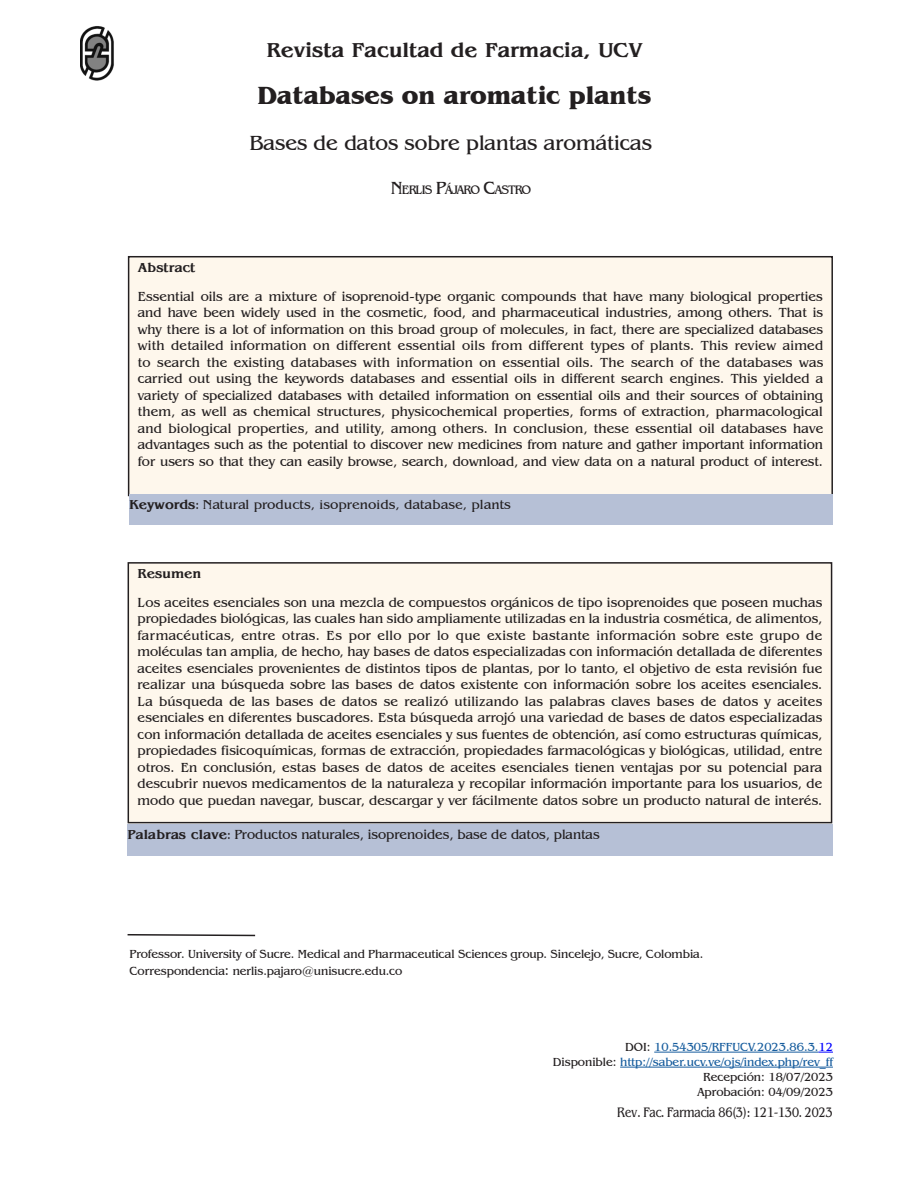
<style>
.page{position:relative;width:918px;height:1188px;background:#fff}
.page>*{position:absolute;margin:0;border:0;box-sizing:border-box;transform-origin:0 0}
.Titulo_Revfar{font:700 25.5px "Benguiat IT Cby BT";color:#231f20}
.Título_inglés_Revfar{font:21px "Benguiat IT Cby BT";color:#231f20}
.t1{font:700 21px "Benguiat";color:#231f20}
.RES-ABS_RevFar{font:13.5px/16.5px "Benguiat IT Cby BT";color:#231f20;text-align:justify}
.Título_inglés{font:13.5px "Benguiat IT Cby BT";color:#231f20}
.Título_inglés-2{font:13.5px "Benguiat";color:#231f20}
.Autores{font:13.5px "Benguiat Condensed BQ";color:#231f20}
.Título_inglés-3{font:700 13.5px "Benguiat";color:#231f20}
.AutoresRF{font:12.6px "Benguiat IT Cby BT";letter-spacing:-.07em;color:#231f20}
.Instituciones_Revfar{font:12px "Benguiat IT Cby BT";color:#231f20}
.Autores-2{font:12px "Benguiat IT Cby BT";color:#175d9e}
.Autores-3{font:12px "Benguiat IT Cby BT";color:#231f20}
.s1{font-size:18px}
.s2{font-weight:700}
.s3{font-family:"Benguiat Condensed BQ"}
.s4{font-family:"Benguiat";font-weight:700}
.s5{font-size:13.5px}
.s6{color:#231f20}
.s7{color:#00f}
</style>
<div class="page">
<img style="left:81px;top:26px;width:33px;height:55px">
<svg style="left:127px;top:934px;width:129px;height:3px"></svg>
<div style="left:129px;top:257px;width:703px;height:238px;background:#fef7ec"></div>
<div style="left:128px;top:256px;width:705px;height:240px;border:2px solid #231f20"></div>
<hr style="left:654px;top:1052px;width:165px;height:1px;background:#175d9e">
<svg style="left:819px;top:1052px;width:14px;height:1px"></svg>
<hr style="left:620px;top:1067px;width:213px;height:1px;background:#175d9e">
<div style="left:128px;top:563px;width:704px;height:260px;background:#fef7ec"></div>
<div style="left:128px;top:562px;width:704px;height:261px;border:2px solid #231f20"></div>
<div style="left:129px;top:495px;width:704px;height:30px;background:#b6c0d6"></div>
<div style="left:128px;top:824px;width:705px;height:31px;background:#b6c0d6"></div>
<h2 class="t1" style="left:266px;top:38px;width:378px">Revista Facultad de Farmacia, UCV</h2>
<p class="Titulo_Revfar" style="left:257px;top:80px;width:396px">Databases on aromatic plants</p>
<p class="Título_inglés_Revfar" style="left:249px;top:130px;width:404px">Bases de datos sobre plantas aromáticas</p>
<p class="AutoresRF" style="left:391px;top:182px;width:142px"><span class="s1">N</span>ERLIS <span class="s1">P</span>ÁJARO <span class="s1">C</span>ASTRO</p>
<p class="Título_inglés-3" style="left:138px;top:260px;width:59px">Abstract</p>
<p class="RES-ABS_RevFar" style="left:138px;top:288px;width:687px">Essential oils are a mixture of isoprenoid-type organic compounds that have many biological properties and have been widely used in the cosmetic, food, and pharmaceutical industries, among others. That is why there is a lot of information on this broad group of molecules, in fact, there are specialized databases with detailed information on different essential oils from different types of plants. This review aimed to search the existing databases with information on essential oils. The search of the databases was carried out using the keywords databases and essential oils in different search engines. This yielded a variety of specialized databases with detailed information on essential oils and their sources of obtaining them, as well as chemical structures, physicochemical properties, forms of extraction, pharmacological and biological properties, and utility, among others. In conclusion, these essential oil databases have advantages such as the potential to discover new medicines from nature and gather important information for users so that they can easily browse, search, download, and view data on a natural product of interest.</p>
<p class="Título_inglés-2" style="left:129px;top:495px;width:383px"><span class="s2">Keywords</span><span class="s3">:</span> Natural products, isoprenoids, database, plants</p>
<p class="Título_inglés-3" style="left:138px;top:566px;width:65px">Resumen</p>
<p class="RES-ABS_RevFar" style="left:138px;top:594px;width:686px">Los aceites esenciales son una mezcla de compuestos orgánicos de tipo isoprenoides que poseen muchas propiedades biológicas, las cuales han sido ampliamente utilizadas en la industria cosmética, de alimentos, farmacéuticas, entre otras. Es por ello por lo que existe bastante información sobre este grupo de moléculas tan amplia, de hecho, hay bases de datos especializadas con información detallada de diferentes aceites esenciales provenientes de distintos tipos de plantas, por lo tanto, el objetivo de esta revisión fue realizar una búsqueda sobre las bases de datos existente con información sobre los aceites esenciales.<br>La búsqueda de las bases de datos se realizó utilizando las palabras claves bases de datos y aceites esenciales en diferentes buscadores. Esta búsqueda arrojó una variedad de bases de datos especializadas con información detallada de aceites esenciales y sus fuentes de obtención, así como estructuras químicas, propiedades fisicoquímicas, formas de extracción, propiedades farmacológicas y biológicas, utilidad, entre otros. En conclusión, estas bases de datos de aceites esenciales tienen ventajas por su potencial para descubrir nuevos medicamentos de la naturaleza y recopilar información importante para los usuarios, de modo que puedan navegar, buscar, descargar y ver fácilmente datos sobre un producto natural de interés.</p>
<p class="Título_inglés" style="left:128px;top:827px;width:474px"><span class="s4">Palabras clave</span><span class="s3">:</span> Productos naturales, isoprenoides, base de datos, plantas</p>
<p class="Instituciones_Revfar" style="left:129px;top:947px;width:576px">Professor. University of Sucre. Medical and Pharmaceutical Sciences group. Sincelejo, Sucre, Colombia.</p>
<p class="Instituciones_Revfar" style="left:129px;top:963px;width:274px">Correspondencia<span class="s5">:</span> nerlis.pajaro@unisucre.edu.co</p>
<p class="Autores-2" style="left:625px;top:1040px;width:209px"><span class="s6">DOI:</span> 10.54305/RFFUCV.2023.86.3.<span class="s7">12</span></p>
<p class="Autores-2" style="left:553px;top:1055px;width:282px"><span class="s6">Disponible:</span> http://saber.ucv.ve/ojs/index.php/rev_ff</p>
<p class="Autores-3" style="left:703px;top:1070px;width:131px">Recepción: 18/07/2023</p>
<p class="Autores-3" style="left:697px;top:1085px;width:137px">Aprobación: 04/09/2023</p>
<p class="Autores" style="left:617px;top:1105px;width:217px">Rev. Fac. Farmacia 86(3): 121-130. 2023</p>
</div>
